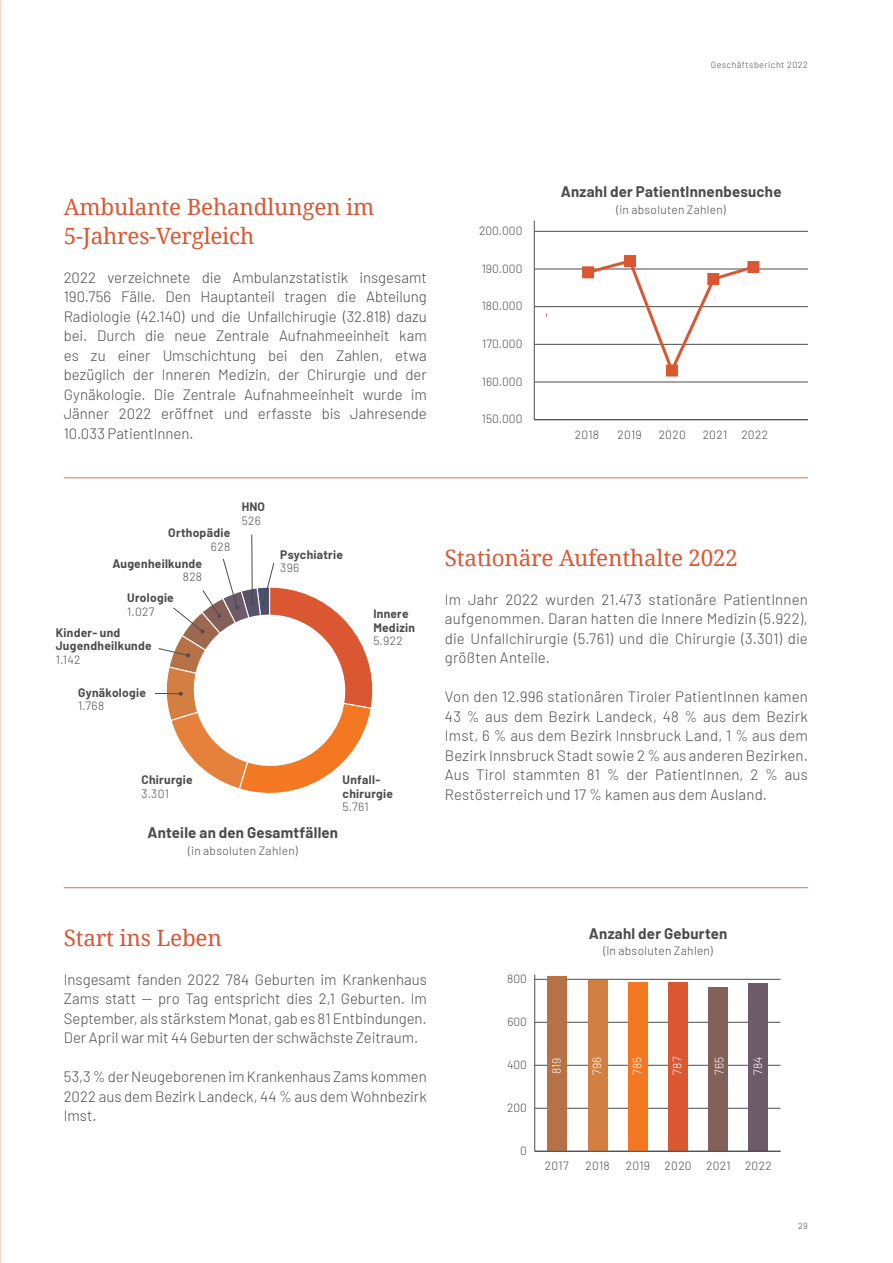
<style>
.page{position:relative;width:893px;height:1263px;background:#fff}
.page>*{position:absolute;margin:0;border:0;box-sizing:border-box;transform-origin:0 0}
.t1{font:22.5px/29.2px "Noto Serif";letter-spacing:-.01em;color:#da5732}
.t2{font:300 15px/19.5px "Barlow";color:#4b4c4d;text-align:justify}
.t3{font:700 15px "Barlow";letter-spacing:.015em;color:#4b4c4d}
.t4{font:300 12px "Barlow";letter-spacing:.02em;color:#4b4c4d}
.t5{font:700 12px/13.5px "Barlow";letter-spacing:.025em;color:#4b4c4d}
.t6{font:300 12px "Barlow";letter-spacing:.015em;color:#fff}
.t7{font:300 9px "Barlow";letter-spacing:.05em;color:#4b4c4d}
</style>
<div class="page">
<hr style="left:64px;top:477px;width:744px;height:1px;background:#e0704a">
<hr style="left:64px;top:887px;width:744px;height:1px;background:#e0704a">
<hr style="left:535px;top:1108px;width:245px;height:1px;background:#4b4c4d">
<hr style="left:535px;top:1065px;width:245px;height:1px;background:#4b4c4d">
<hr style="left:535px;top:1022px;width:245px;height:1px;background:#4b4c4d">
<hr style="left:535px;top:979px;width:245px;height:1px;background:#4b4c4d">
<hr style="left:534px;top:221px;width:1px;height:199px;background:#4b4c4d">
<hr style="left:534px;top:419px;width:274px;height:1px;background:#4b4c4d">
<hr style="left:534px;top:382px;width:274px;height:1px;background:#4b4c4d">
<hr style="left:534px;top:344px;width:274px;height:1px;background:#4b4c4d">
<hr style="left:534px;top:306px;width:274px;height:1px;background:#4b4c4d">
<hr style="left:534px;top:269px;width:274px;height:1px;background:#4b4c4d">
<hr style="left:534px;top:231px;width:274px;height:1px;background:#4b4c4d">
<div style="left:747px;top:261px;width:12px;height:12px;background:#da5732"></div>
<div style="left:624px;top:255px;width:12px;height:12px;background:#da5732"></div>
<div style="left:666px;top:364px;width:12px;height:12px;background:#da5732"></div>
<svg style="left:543px;top:257px;width:214px;height:117px"></svg>
<svg style="left:155px;top:534px;width:218px;height:260px"></svg>
<div style="left:708px;top:987px;width:20px;height:164px;background:#846058"></div>
<div style="left:668px;top:982px;width:20px;height:169px;background:#da5732"></div>
<div style="left:628px;top:982px;width:20px;height:169px;background:#f47721"></div>
<div style="left:749px;top:983px;width:19px;height:168px;background:#6d5b69"></div>
<div style="left:588px;top:980px;width:19px;height:171px;background:#d27f41"></div>
<div style="left:547px;top:976px;width:20px;height:175px;background:#b67146"></div>
<hr style="left:534px;top:974px;width:1px;height:177px;background:#4b4c4d">
<hr style="left:535px;top:1151px;width:245px;height:1px;background:#4b4c4d">
<p class="t7" style="left:711px;top:59px;width:99px">Geschäftsbericht 2022</p>
<h1 class="t1" style="left:64px;top:191px;width:312px">Ambulante Behandlungen im<br>5-Jahres-Vergleich</h1>
<p class="t2" style="left:64px;top:266px;width:365px">2022 verzeichnete die Ambulanzstatistik insgesamt 190.756 Fälle. Den Hauptanteil tragen die Abteilung Radiologie (42.140) und die Unfallchirugie (32.818) dazu bei. Durch die neue Zentrale Aufnahmeeinheit kam es zu einer Umschichtung bei den Zahlen, etwa bezüglich der Inneren Medizin, der Chirurgie und der Gynäkologie. Die Zentrale Aufnahmeeinheit wurde im Jänner 2022 eröffnet und erfasste bis Jahresende 10.033 PatientInnen.</p>
<p class="t4" style="left:479px;top:222px;width:45px">200.000</p>
<p class="t4" style="left:482px;top:260px;width:42px">190.000</p>
<p class="t4" style="left:482px;top:297px;width:42px">180.000</p>
<p class="t4" style="left:482px;top:335px;width:42px">170.000</p>
<p class="t4" style="left:482px;top:373px;width:42px">160.000</p>
<p class="t4" style="left:482px;top:410px;width:42px">150.000</p>
<p class="t3" style="left:561px;top:181px;width:222px">Anzahl der PatientInnenbesuche</p>
<p class="t4" style="left:616px;top:201px;width:111px">(in absoluten Zahlen)</p>
<p class="t4" style="left:575px;top:426px;width:26px">2018</p>
<p class="t4" style="left:617px;top:426px;width:26px">2019</p>
<p class="t4" style="left:659px;top:426px;width:29px">2020</p>
<p class="t4" style="left:703px;top:426px;width:26px">2021</p>
<p class="t4" style="left:741px;top:426px;width:28px">2022</p>
<p class="t5" style="left:168px;top:525px;width:64px">Orthopädie</p>
<p class="t4" style="left:211px;top:538px;width:21px">628</p>
<p class="t5" style="left:112px;top:556px;width:91px">Augenheilkunde</p>
<p class="t4" style="left:183px;top:568px;width:21px">828</p>
<p class="t5" style="left:127px;top:590px;width:48px">Urologie</p>
<p class="t4" style="left:127px;top:603px;width:29px">1.027</p>
<p class="t5" style="left:56px;top:625px;width:97px">Kinder- und<br>Jugendheilkunde</p>
<p class="t4" style="left:56px;top:651px;width:26px">1.142</p>
<p class="t5" style="left:78px;top:685px;width:69px">Gynäkologie</p>
<p class="t4" style="left:78px;top:697px;width:28px">1.768</p>
<p class="t5" style="left:242px;top:499px;width:25px">HNO</p>
<p class="t4" style="left:242px;top:512px;width:21px">526</p>
<p class="t5" style="left:280px;top:547px;width:64px">Psychiatrie</p>
<p class="t4" style="left:280px;top:559px;width:21px">396</p>
<p class="t5" style="left:373px;top:606px;width:43px">Innere<br>Medizin</p>
<p class="t4" style="left:373px;top:632px;width:31px">5.922</p>
<p class="t5" style="left:141px;top:772px;width:53px">Chirurgie</p>
<p class="t4" style="left:141px;top:785px;width:29px">3.301</p>
<p class="t5" style="left:343px;top:772px;width:52px">Unfall&shy;chirurgie</p>
<p class="t4" style="left:343px;top:798px;width:28px">5.761</p>
<p class="t3" style="left:148px;top:822px;width:192px">Anteile an den Gesamtfällen</p>
<p class="t4" style="left:188px;top:842px;width:111px">(in absoluten Zahlen)</p>
<h1 class="t1" style="left:445px;top:542px;width:295px">Stationäre Aufenthalte 2022</h1>
<p class="t2" style="left:445px;top:588px;width:365px">Im Jahr 2022 wurden 21.473 stationäre PatientInnen aufgenommen. Daran hatten die Innere Medizin (5.922), die Unfallchirurgie (5.761) und die Chirurgie (3.301) die größten Anteile.</p>
<p class="t2" style="left:445px;top:686px;width:365px">Von den 12.996 stationären Tiroler PatientInnen kamen 43 % aus dem Bezirk Landeck, 48 % aus dem Bezirk Imst, 6 % aus dem Bezirk Innsbruck Land, 1 % aus dem Bezirk Innsbruck Stadt sowie 2 % aus anderen Bezirken.<br>Aus Tirol stammten 81 % der PatientInnen, 2 % aus Restösterreich und 17 % kamen aus dem Ausland.</p>
<h1 class="t1" style="left:64px;top:922px;width:160px">Start ins Leben</h1>
<p class="t2" style="left:64px;top:968px;width:365px">Insgesamt fanden 2022 784 Geburten im Krankenhaus Zams statt — pro Tag entspricht dies 2,1 Geburten. Im September, als stärkstem Monat, gab es 81 Entbindungen.<br>Der April war mit 44 Geburten der schwächste Zeitraum.</p>
<p class="t2" style="left:64px;top:1066px;width:365px">53,3 % der Neugeborenen im Krankenhaus Zams kommen 2022 aus dem Bezirk Landeck, 44 % aus dem Wohnbezirk Imst.</p>
<p class="t4" style="left:507px;top:970px;width:21px">800</p>
<p class="t4" style="left:507px;top:1013px;width:21px">600</p>
<p class="t4" style="left:507px;top:1056px;width:21px">400</p>
<p class="t4" style="left:507px;top:1099px;width:21px">200</p>
<p class="t4" style="left:520px;top:1142px;width:8px">0</p>
<p class="t3" style="left:589px;top:922px;width:140px">Anzahl der Geburten</p>
<p class="t4" style="left:603px;top:942px;width:111px">(in absoluten Zahlen)</p>
<p class="t6" style="left:548px;top:1074px;width:18px;rotate:-90deg">819</p>
<p class="t6" style="left:588px;top:1075px;width:20px;rotate:-90deg">796</p>
<p class="t6" style="left:628px;top:1075px;width:20px;rotate:-90deg">785</p>
<p class="t6" style="left:669px;top:1074px;width:19px;rotate:-90deg">787</p>
<p class="t6" style="left:710px;top:1075px;width:20px;rotate:-90deg">765</p>
<p class="t6" style="left:749px;top:1075px;width:20px;rotate:-90deg">784</p>
<p class="t4" style="left:545px;top:1157px;width:25px">2017</p>
<p class="t4" style="left:585px;top:1157px;width:26px">2018</p>
<p class="t4" style="left:626px;top:1157px;width:148px">2019 2020 2021 2022</p>
<p class="t7" style="left:798px;top:1219px;width:11px">29</p>
</div>
